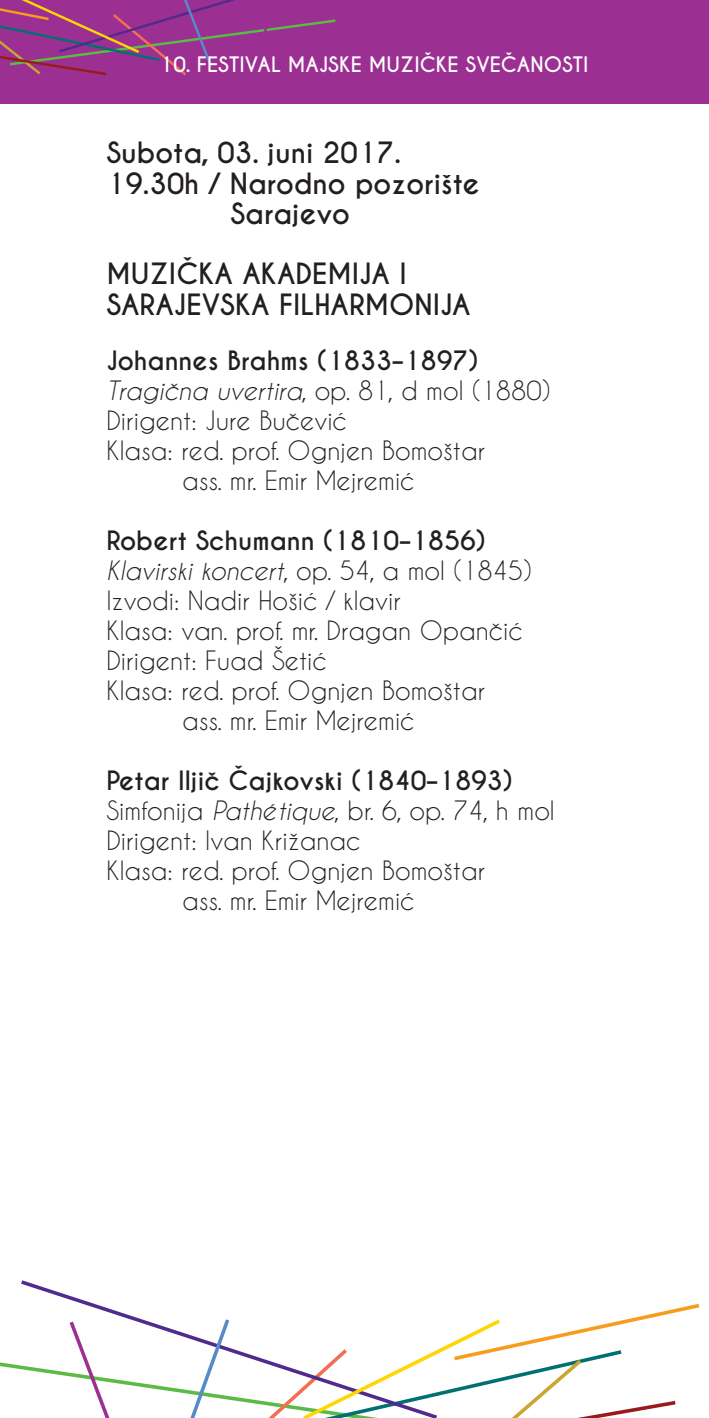
<style>
.page{position:relative;width:709px;height:1418px;background:#fff}
.page>*{position:absolute;margin:0;border:0;box-sizing:border-box;transform-origin:0 0}
.t1{font:700 27.5px/30.2px "Caviar Dreams";color:#231f20;text-align:center}
.t2{font:25px "Caviar Dreams";color:#231f20}
.t3{font:700 25px "Caviar Dreams";color:#231f20}
.t4{font:700 20px "Caviar Dreams";color:#fff}
.s1{font-style:italic}
</style>
<div class="page">
<div style="left:0;top:0;width:709px;height:103px;background:#9c3092"></div>
<svg style="left:21px;top:1280px;width:65px;height:21px"></svg>
<svg style="left:0;top:1301px;width:700px;height:116px"></svg>
<svg style="left:0;top:0;width:336px;height:76px"></svg>
<p class="t4" style="left:159px;top:53px;width:430px">10. FESTIVAL MAJSKE MUZIČKE SVEČANOSTI</p>
<p class="t1" style="left:106px;top:139px;width:296px">Subota, 03. juni 2017.</p>
<p class="t1" style="left:106px;top:169px;width:375px">19.30h / Narodno pozorište<br>Sarajevo</p>
<p class="t1" style="left:106px;top:260px;width:366px;text-align:left">MUZIČKA AKADEMIJA I<br>SARAJEVSKA FILHARMONIJA</p>
<p class="t3" style="left:106px;top:345px;width:373px">Johannes Brahms (1833–1897)</p>
<p class="t2" style="left:106px;top:375px;width:445px"><span class="s1">Tragična uvertira</span>, op. 81, d mol (1880)</p>
<p class="t2" style="left:106px;top:405px;width:242px">Dirigent: Jure Bučević</p>
<p class="t2" style="left:106px;top:435px;width:380px">Klasa: red. prof. Ognjen Bomoštar</p>
<p class="t2" style="left:182px;top:465px;width:234px">ass. mr. Emir Mejremić</p>
<p class="t3" style="left:106px;top:525px;width:380px">Robert Schumann (1810–1856)</p>
<p class="t2" style="left:106px;top:555px;width:427px"><span class="s1">Klavirski koncert</span>, op. 54, a mol (1845)</p>
<p class="t2" style="left:106px;top:585px;width:296px">Izvodi: Nadir Hošić / klavir</p>
<p class="t2" style="left:106px;top:615px;width:418px">Klasa: van. prof. mr. Dragan Opančić</p>
<p class="t2" style="left:106px;top:645px;width:222px">Dirigent: Fuad Šetić</p>
<p class="t2" style="left:106px;top:675px;width:380px">Klasa: red. prof. Ognjen Bomoštar</p>
<p class="t2" style="left:182px;top:705px;width:234px">ass. mr. Emir Mejremić</p>
<p class="t3" style="left:106px;top:765px;width:408px">Petar Iljič Čajkovski (1840–1893)</p>
<p class="t2" style="left:106px;top:795px;width:450px">Simfonija <span class="s1">Pathétique</span>, br. 6, op. 74, h mol</p>
<p class="t2" style="left:106px;top:825px;width:256px">Dirigent: Ivan Križanac</p>
<p class="t2" style="left:106px;top:855px;width:380px">Klasa: red. prof. Ognjen Bomoštar</p>
<p class="t2" style="left:182px;top:885px;width:234px">ass. mr. Emir Mejremić</p>
</div>
